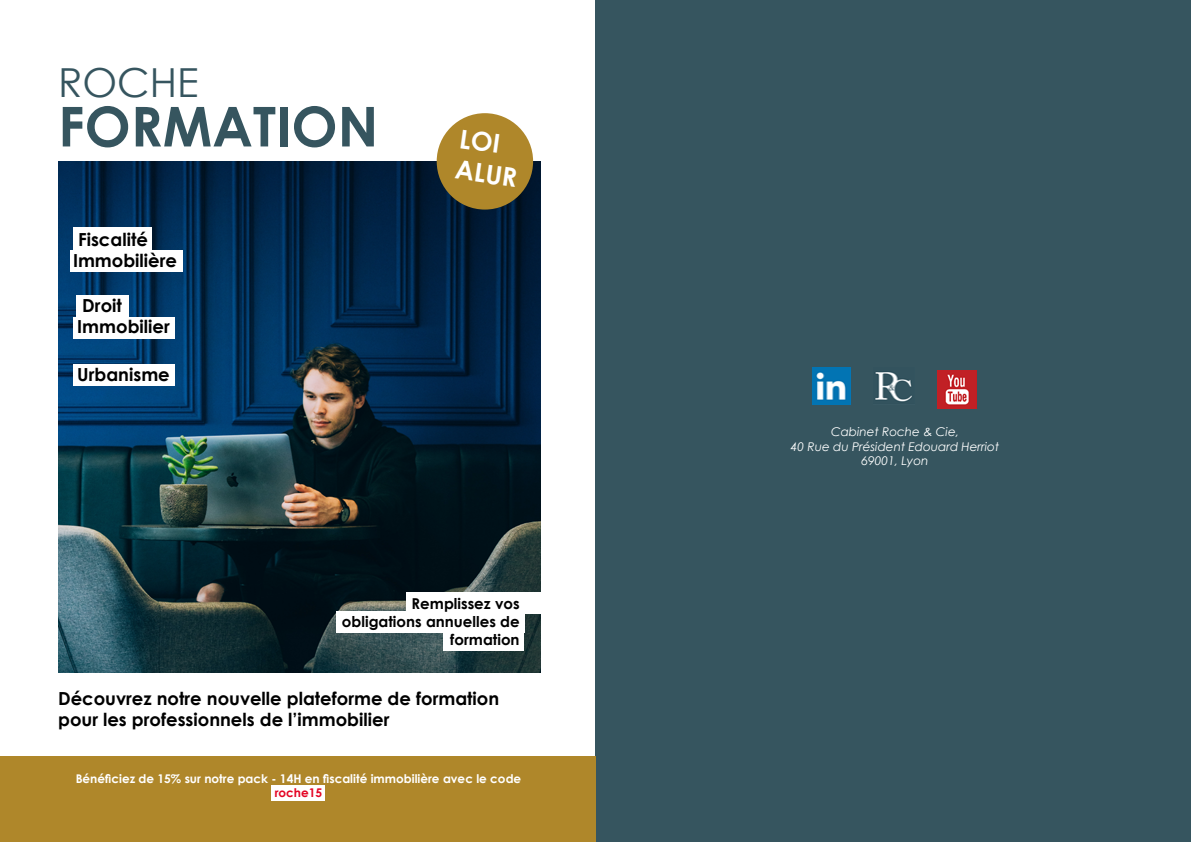
<style>
.page{position:relative;width:1191px;height:842px;background:#fff}
.page>*{position:absolute;margin:0;border:0;box-sizing:border-box;transform-origin:0 0}
.t1{font:700 55px "Century Gothic";color:#36555f}
.t2{font:40px "Century Gothic";color:#36555f}
.t3{font:700 26px "Century Gothic";color:#fff}
.t4{font:700 18px/21.6px "Century Gothic";color:#000}
.t5{font:700 15px/18px "Century Gothic";color:#000;text-align:right}
.t6{font:700 12px "Century Gothic";color:#fff}
.t7{font:italic 12px "Century Gothic";color:#fff}
.t8{font:700 12px "Century Gothic";color:#e40524}
</style>
<div class="page">
<div style="left:595px;top:0;width:596px;height:842px;background:#36555f"></div>
<img style="left:874px;top:371px;width:38px;height:32px">
<img style="left:812px;top:367px;width:38px;height:38px">
<img style="left:937px;top:370px;width:39px;height:38px">
<img style="left:58px;top:161px;width:482px;height:512px">
<div style="left:437px;top:113px;width:96px;height:97px;background:#af872a;border-radius:50%"></div>
<div style="left:73px;top:227px;width:79px;height:24px;background:#fff"></div>
<div style="left:77px;top:296px;width:52px;height:24px;background:#fff"></div>
<div style="left:70px;top:251px;width:112px;height:21px;background:#fff"></div>
<div style="left:73px;top:317px;width:101px;height:21px;background:#fff"></div>
<div style="left:73px;top:364px;width:101px;height:22px;background:#fff"></div>
<div style="left:336px;top:611px;width:188px;height:22px;background:#fff"></div>
<div style="left:406px;top:593px;width:176px;height:21px;background:#fff"></div>
<div style="left:443px;top:629px;width:81px;height:22px;background:#fff"></div>
<div style="left:0;top:757px;width:595px;height:85px;background:#af872a"></div>
<div style="left:271px;top:785px;width:54px;height:16px;background:#fff"></div>
<p class="t2" style="left:58px;top:55px;width:142px">ROCHE</p>
<p class="t1" style="left:58px;top:85px;width:322px">FORMATION</p>
<p class="t4" style="left:78px;top:227px;width:71px">Fiscalité</p>
<p class="t4" style="left:73px;top:249px;width:106px">Immobilière</p>
<p class="t4" style="left:82px;top:294px;width:41px">Droit</p>
<p class="t4" style="left:77px;top:315px;width:94px">Immobilier</p>
<p class="t4" style="left:77px;top:363px;width:94px">Urbanisme</p>
<p class="t3" style="left:458px;top:150px;width:64px;rotate:8deg">ALUR</p>
<p class="t5" style="left:342px;top:594px;width:179px">Remplissez vos obligations annuelles de formation</p>
<p class="t4" style="left:58px;top:686px;width:442px">Découvrez notre nouvelle plateforme de formation pour les professionnels de l’immobilier</p>
<p class="t6" style="left:76px;top:769px;width:447px">Bénéficiez de 15% sur notre pack - 14H en fiscalité immobilière avec le code</p>
<p class="t8" style="left:275px;top:784px;width:49px">roche15</p>
<p class="t7" style="left:831px;top:423px;width:130px">Cabinet Roche &amp; Cie,</p>
<p class="t7" style="left:791px;top:438px;width:210px">40 Rue du Président Edouard Herriot</p>
<p class="t7" style="left:861px;top:452px;width:69px">69001, Lyon</p>
</div>
